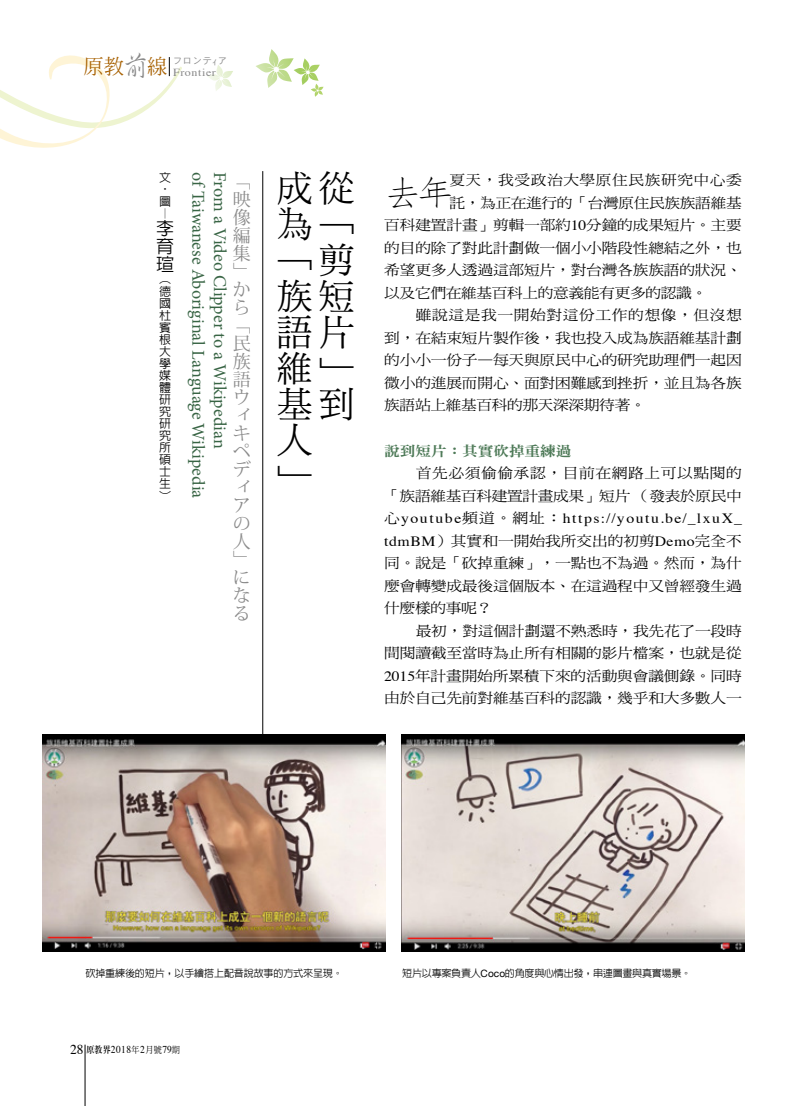
<style>
.page{position:relative;width:808px;height:1106px;background:#fff}
.page>*{position:absolute;margin:0;border:0;box-sizing:border-box;transform-origin:0 0}
.t1{font:36px/36px "DF Ming Std W5";color:#000}
.t2{font:300 34.35px "AR Fang Song B5 HK";color:#000;scale:1.11 1}
.t3{font:18px "Minion Pro";color:#396545}
.t4{font:18px/18px "Koz Min Pro";color:#898989}
.t5{font:500 18px/18px "AR Hei B5";color:#000;text-align:justify}
.t6{font:14.1px/22.5px "DF Ming Std W5";letter-spacing:-.015em;color:#000;text-align:justify;scale:1.11 1}
.t7{font:14.1px/22.5px "DF Ming Std W5";letter-spacing:.005em;color:#000;text-align:right;scale:1.11 1}
.t8{font:14.1px "DF Ming Std W5";letter-spacing:.035em;color:#000;scale:1.11 1}
.t9{font:14.1px "Times";letter-spacing:.1em;color:#000;scale:1.11 1}
.t10{font:14.1px "DF Ming Std W9";letter-spacing:-.01em;color:#4e7a58;scale:1.11 1}
.t11{font:500 12px/12px "AR Hei B5";color:#000}
.t12{font:10.8px "Times";letter-spacing:.05em;color:#898989;scale:1.11 1}
.t13{font:10.5px "Times";letter-spacing:.05em;color:#000;scale:.9 1}
.t14{font:500 10.2px "AR Hei B5";letter-spacing:-.03em;color:#000}
.t15{font:9px "Heisei Kaku Go Std W3";color:#898989}
.s1{font-family:"AR Xing Shu B5";font-weight:500;font-size:27.75px}
.s2{font-family:"Times"}
.s3{font-family:"DF Ming Std W5"}
.s4{font-family:"Helvetica Neue";font-weight:400}
.s5{font-size:13.5px}
.s6{font-family:"AR Ming B5";font-weight:800;font-size:9px}
.s7{font-family:"DF Ming Std W5";font-size:9px}
</style>
<div class="page">
<svg style="left:256px;top:49px;width:68px;height:48px"></svg>
<svg style="left:208px;top:65px;width:25px;height:26px"></svg>
<hr style="left:85px;top:1044px;width:1px;height:62px;background:#000">
<svg style="left:0;top:55px;width:182px;height:93px"></svg>
<hr style="left:262px;top:171px;width:1px;height:569px;background:#000">
<img style="left:43px;top:734px;width:343px;height:217px">
<img style="left:401px;top:734px;width:344px;height:217px">
<p class="t12" style="left:83px;top:62px;width:121px"><sup>原教</sup><span class="s1">前</span><sup>線</sup> Frontier</p>
<p class="t15" style="left:173px;top:55px;width:56px">フロンテ<sub>ｲ</sub>ア</p>
<p class="t11" style="left:159px;top:171px;width:13px">文</p>
<p class="t3" style="left:210px;top:172px;width:327px;rotate:90deg">of Taiwanese Aboriginal Language Wikipedia</p>
<p class="t3" style="left:232px;top:172px;width:278px;rotate:90deg">From a Video Clipper to a Wikipedian</p>
<p class="t4" style="left:233px;top:172px;width:19px">「映像編集」から「民族語ウィキペディアの人」になる</p>
<p class="t11" style="left:171px;top:183px;width:13px;rotate:90deg">‧</p>
<p class="t11" style="left:159px;top:195px;width:12px">圖︱</p>
<p class="t5" style="left:156px;top:219px;width:19px">李育瑄</p>
<p class="t11" style="left:159px;top:273px;width:13px;text-align:justify">︵德國杜賓根大學媒體研究研究所碩士生︶</p>
<h1 class="t1" style="left:277px;top:170px;width:78px">成從為﹁ ﹁剪族短語片維﹂基到人﹂</h1>
<h2 class="t2" style="left:384px;top:176px;width:65px">去年</h2>
<p class="t8" style="left:449px;top:173px;width:265px">夏天，我受政治大學原住民族研究中心委</p>
<p class="t6" style="left:449px;top:191px;width:265px">託，為正在進行的「台灣原住民族族語維基</p>
<p class="t6" style="left:384px;top:214px;width:324px">百科建置計畫」剪輯一部約<span class="s2">10</span>分鐘的成果短片。主要</p>
<p class="t6" style="left:384px;top:236px;width:323px">的目的除了對此計劃做一個小小階段性總結之外，也</p>
<p class="t6" style="left:384px;top:259px;width:323px">希望更多人透過這部短片，對台灣各族族語的狀況、</p>
<p class="t6" style="left:384px;top:281px;width:292px">以及它們在維基百科上的意義能有更多的認識。</p>
<p class="t8" style="left:416px;top:308px;width:295px">雖說這是我一開始對這份工作的想像，但沒想</p>
<p class="t6" style="left:384px;top:326px;width:323px">到，在結束短片製作後，我也投入成為族語維基計劃</p>
<p class="t6" style="left:384px;top:349px;width:323px">的小小一份子—每天與原民中心的研究助理們一起因</p>
<p class="t6" style="left:384px;top:371px;width:323px">微小的進展而開心、面對困難感到挫折，並且為各族</p>
<p class="t6" style="left:384px;top:394px;width:237px">族語站上維基百科的那天深深期待著。</p>
<p class="t10" style="left:384px;top:443px;width:170px">說到短片：其實砍掉重練過</p>
<p class="t7" style="left:384px;top:461px;width:324px">首先必須偷偷承認，目前在網路上可以點閱的<br>「族語維基百科建置計畫成果」短片（發表於原民中</p>
<p class="t9" style="left:384px;top:505px;width:324px"><span class="s3">心</span>youtube<span class="s3">頻道。網址：</span>https://youtu.be/_lxuX_</p>
<p class="t6" style="left:384px;top:529px;width:324px"><span class="s2">tdmBM</span>）其實和一開始我所交出的初剪<span class="s2">Demo</span>完全不同。說是「砍掉重練」，一點也不為過。然而，為什麼會轉變成最後這個版本、在這過程中又曾經發生過什麼樣的事呢？</p>
<p class="t6" style="left:384px;top:619px;width:324px;text-indent:32px">最初，對這個計劃還不熟悉時，我先花了一段時間閱讀截至當時為止所有相關的影片檔案，也就是從<span class="s2">2015</span>年計畫開始所累積下來的活動與會議側錄。同時由於自己先前對維基百科的認識，幾乎和大多數人一</p>
<p class="t14" style="left:85px;top:968px;width:259px">砍掉重練後的短片，以手繪搭上配音說故事的方式來呈現。</p>
<p class="t14" style="left:402px;top:968px;width:291px">短片以專案負責人<span class="s4">Coco</span>的角度與心情出發，串連圖畫與真實場景。</p>
<p class="t13" style="left:70px;top:1039px;width:124px"><span class="s5">28</span> <span class="s6">原教界</span>2018<span class="s7">年</span>2<span class="s7">月號</span>79<span class="s7">期</span></p>
</div>
